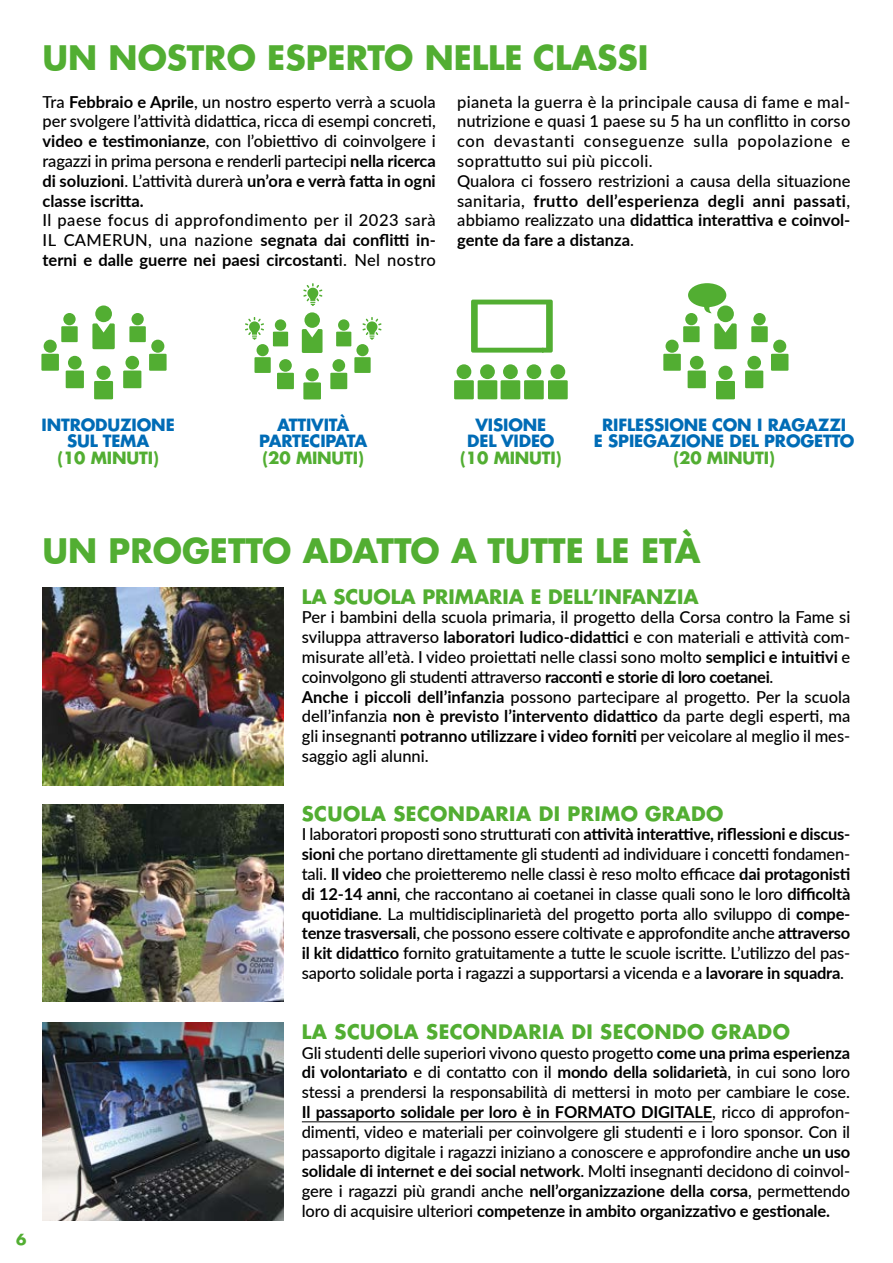
<style>
.page{position:relative;width:893px;height:1263px;background:#fff}
.page>*{position:absolute;margin:0;border:0;box-sizing:border-box;transform-origin:0 0}
.t1{font:700 33px "Futura LT Pro";color:#52ae32}
.t2{font:700 19.5px "Futura LT Pro";letter-spacing:.02em;color:#52ae32}
.t3{font:700 19.5px "Futura LT Pro";color:#52ae32}
.t4{font:500 16.5px/19.8px "Lato";color:#000;text-align:justify}
.t5{font:500 16.5px/19.8px "Lato";letter-spacing:.02em;color:#000}
.t6{font:700 16.5px/16.5px "Futura LT Pro";letter-spacing:-.01em;color:#006cb6;text-align:center}
.t7{font:700 16.5px "Futura LT Pro";letter-spacing:-.01em;color:#52ae32}
.t8{font:700 15px "Futura LT Pro";color:#52ae32}
.s1{font-weight:700}
</style>
<div class="page">
<img style="left:43px;top:587px;width:240px;height:198px">
<img style="left:43px;top:804px;width:240px;height:198px">
<img style="left:43px;top:1023px;width:240px;height:197px">
<hr style="left:302px;top:1121px;width:410px;height:1px;background:#000">
<div style="left:96px;top:366px;width:15px;height:14px;background:#52ae32;border-radius:50%"></div>
<div style="left:94px;top:381px;width:19px;height:18px;background:#52ae32"></div>
<div style="left:44px;top:340px;width:13px;height:13px;background:#52ae32;border-radius:50%"></div>
<div style="left:41px;top:354px;width:18px;height:17px;background:#52ae32"></div>
<div style="left:151px;top:340px;width:13px;height:13px;background:#52ae32;border-radius:50%"></div>
<div style="left:149px;top:354px;width:18px;height:17px;background:#52ae32"></div>
<div style="left:63px;top:313px;width:13px;height:12px;background:#52ae32;border-radius:50%"></div>
<div style="left:61px;top:326px;width:17px;height:16px;background:#52ae32"></div>
<div style="left:131px;top:313px;width:13px;height:12px;background:#52ae32;border-radius:50%"></div>
<div style="left:129px;top:326px;width:17px;height:16px;background:#52ae32"></div>
<div style="left:68px;top:356px;width:14px;height:13px;background:#52ae32;border-radius:50%"></div>
<div style="left:66px;top:371px;width:18px;height:17px;background:#52ae32"></div>
<div style="left:125px;top:356px;width:14px;height:13px;background:#52ae32;border-radius:50%"></div>
<div style="left:123px;top:371px;width:18px;height:17px;background:#52ae32"></div>
<div style="left:95px;top:305px;width:17px;height:17px;background:#52ae32;border-radius:50%"></div>
<svg style="left:92px;top:323px;width:23px;height:26px"></svg>
<div style="left:718px;top:366px;width:15px;height:14px;background:#52ae32;border-radius:50%"></div>
<div style="left:716px;top:381px;width:19px;height:18px;background:#52ae32"></div>
<div style="left:665px;top:340px;width:14px;height:13px;background:#52ae32;border-radius:50%"></div>
<div style="left:663px;top:354px;width:18px;height:17px;background:#52ae32"></div>
<div style="left:773px;top:340px;width:13px;height:13px;background:#52ae32;border-radius:50%"></div>
<div style="left:771px;top:354px;width:17px;height:17px;background:#52ae32"></div>
<div style="left:685px;top:313px;width:12px;height:12px;background:#52ae32;border-radius:50%"></div>
<div style="left:683px;top:326px;width:17px;height:16px;background:#52ae32"></div>
<div style="left:753px;top:313px;width:13px;height:12px;background:#52ae32;border-radius:50%"></div>
<div style="left:751px;top:326px;width:17px;height:16px;background:#52ae32"></div>
<div style="left:690px;top:356px;width:13px;height:13px;background:#52ae32;border-radius:50%"></div>
<div style="left:688px;top:371px;width:18px;height:17px;background:#52ae32"></div>
<div style="left:747px;top:356px;width:14px;height:13px;background:#52ae32;border-radius:50%"></div>
<div style="left:745px;top:371px;width:18px;height:17px;background:#52ae32"></div>
<div style="left:717px;top:305px;width:17px;height:17px;background:#52ae32;border-radius:50%"></div>
<svg style="left:714px;top:323px;width:23px;height:26px"></svg>
<div style="left:503px;top:364px;width:15px;height:15px;background:#52ae32;border-radius:50%"></div>
<div style="left:501px;top:380px;width:19px;height:19px;background:#52ae32"></div>
<div style="left:527px;top:364px;width:14px;height:15px;background:#52ae32;border-radius:50%"></div>
<div style="left:524px;top:380px;width:20px;height:19px;background:#52ae32"></div>
<div style="left:457px;top:364px;width:14px;height:15px;background:#52ae32;border-radius:50%"></div>
<div style="left:454px;top:380px;width:20px;height:19px;background:#52ae32"></div>
<div style="left:480px;top:364px;width:15px;height:15px;background:#52ae32;border-radius:50%"></div>
<div style="left:478px;top:380px;width:19px;height:19px;background:#52ae32"></div>
<div style="left:550px;top:364px;width:15px;height:15px;background:#52ae32;border-radius:50%"></div>
<div style="left:548px;top:380px;width:20px;height:19px;background:#52ae32"></div>
<svg style="left:471px;top:300px;width:82px;height:53px"></svg>
<div style="left:306px;top:368px;width:13px;height:13px;background:#52ae32;border-radius:50%"></div>
<div style="left:303px;top:382px;width:18px;height:17px;background:#52ae32"></div>
<div style="left:257px;top:344px;width:12px;height:12px;background:#52ae32;border-radius:50%"></div>
<div style="left:254px;top:357px;width:17px;height:16px;background:#52ae32"></div>
<div style="left:356px;top:344px;width:13px;height:12px;background:#52ae32;border-radius:50%"></div>
<div style="left:354px;top:357px;width:17px;height:16px;background:#52ae32"></div>
<div style="left:275px;top:319px;width:11px;height:12px;background:#52ae32;border-radius:50%"></div>
<div style="left:273px;top:332px;width:15px;height:14px;background:#52ae32"></div>
<div style="left:338px;top:319px;width:11px;height:12px;background:#52ae32;border-radius:50%"></div>
<div style="left:336px;top:332px;width:15px;height:14px;background:#52ae32"></div>
<div style="left:279px;top:359px;width:13px;height:13px;background:#52ae32;border-radius:50%"></div>
<div style="left:277px;top:373px;width:17px;height:16px;background:#52ae32"></div>
<div style="left:332px;top:359px;width:13px;height:13px;background:#52ae32;border-radius:50%"></div>
<div style="left:330px;top:373px;width:17px;height:16px;background:#52ae32"></div>
<div style="left:304px;top:312px;width:16px;height:16px;background:#52ae32;border-radius:50%"></div>
<svg style="left:302px;top:329px;width:21px;height:24px"></svg>
<svg style="left:245px;top:317px;width:19px;height:23px"></svg>
<svg style="left:362px;top:317px;width:20px;height:23px"></svg>
<svg style="left:303px;top:283px;width:19px;height:23px"></svg>
<svg style="left:688px;top:283px;width:38px;height:30px"></svg>
<h1 class="t1" style="left:43px;top:32px;width:607px">UN NOSTRO ESPERTO NELLE CLASSI</h1>
<p class="t4" style="left:43px;top:91px;width:395px">Tra <span class="s1">Febbraio e Aprile</span>, un nostro esperto verrà a scuola per svolgere l’attività didattica, ricca di esempi concreti, <span class="s1">video e testimonianze</span>, con l’obiettivo di coinvolgere i ragazzi in prima persona e renderli partecipi <span class="s1">nella ricerca di soluzioni</span>. L’attività durerà <span class="s1">un’ora e verrà fatta in ogni classe iscritta.</span></p>
<p class="t4" style="left:43px;top:210px;width:395px">Il paese focus di approfondimento per il 2023 sarà IL CAMERUN, una nazione <span class="s1">segnata dai conflitti in&shy;terni e dalle guerre nei paesi circostant</span>i. Nel nostro</p>
<p class="t5" style="left:457px;top:91px;width:395px">pianeta la guerra è la principale causa di fame e mal&shy;nutrizione e quasi 1 paese su 5 ha un conflitto in corso con devastanti conseguenze sulla popolazione e soprattutto sui più piccoli.<br>Qualora ci fossero restrizioni a causa della situazione sanitaria, <span class="s1">frutto dell’esperienza degli anni passati</span>, abbiamo realizzato una <span class="s1">didattica interattiva e coinvol&shy;gente da fare a distanza</span>.</p>
<p class="t6" style="left:42px;top:416px;width:135px">INTRODUZIONE<br>SUL TEMA</p>
<p class="t7" style="left:57px;top:445px;width:103px">(10 MINUTI)</p>
<p class="t6" style="left:259px;top:416px;width:109px">ATTIVITÀ<br>PARTECIPATA</p>
<p class="t7" style="left:263px;top:445px;width:103px">(20 MINUTI)</p>
<p class="t6" style="left:467px;top:416px;width:89px">VISIONE<br>DEL VIDEO</p>
<p class="t7" style="left:460px;top:445px;width:103px">(10 MINUTI)</p>
<p class="t6" style="left:594px;top:416px;width:262px">RIFLESSIONE CON I RAGAZZI<br>E SPIEGAZIONE DEL PROGETTO</p>
<p class="t7" style="left:673px;top:445px;width:103px">(20 MINUTI)</p>
<p class="t8" style="left:16px;top:1228px;width:12px">6</p>
<h1 class="t1" style="left:43px;top:525px;width:660px">UN PROGETTO ADATTO A TUTTE LE ETÀ</h1>
<p class="t3" style="left:302px;top:581px;width:398px">LA SCUOLA PRIMARIA E DELL’INFANZIA</p>
<p class="t4" style="left:302px;top:607px;width:550px;text-align:left">Per i bambini della scuola primaria, il progetto della Corsa contro la Fame si sviluppa attraverso <span class="s1">laboratori ludico-didattici</span> e con materiali e attività com&shy;misurate all’età. I video proiettati nelle classi sono molto <span class="s1">semplici e intuitivi</span> e coinvolgono gli studenti attraverso <span class="s1">racconti e storie di loro coetanei</span>.<br><span class="s1">Anche i piccoli dell’infanzia</span> possono partecipare al progetto. Per la scuola dell’infanzia <span class="s1">non è previsto l’intervento didattico</span> da parte degli esperti, ma gli insegnanti <span class="s1">potranno utilizzare i video forniti</span> per veicolare al meglio il mes&shy;saggio agli alunni.</p>
<p class="t2" style="left:302px;top:798px;width:423px">SCUOLA SECONDARIA DI PRIMO GRADO</p>
<p class="t4" style="left:302px;top:824px;width:550px">I laboratori proposti sono strutturati con <span class="s1">attività interattive, riflessioni e discus&shy;sioni</span> che portano direttamente gli studenti ad individuare i concetti fondamen&shy;tali. <span class="s1">Il video</span> che proietteremo nelle classi è reso molto efficace <span class="s1">dai protagonisti di 12-14 anni</span>, che raccontano ai coetanei in classe quali sono le loro <span class="s1">difficoltà quotidiane</span>. La multidisciplinarietà del progetto porta allo sviluppo di <span class="s1">compe&shy;tenze trasversali</span>, che possono essere coltivate e approfondite anche <span class="s1">attraverso il kit didattico</span> fornito gratuitamente a tutte le scuole iscritte. L’utilizzo del pas&shy;saporto solidale porta i ragazzi a supportarsi a vicenda e a <span class="s1">lavorare in squadra</span>.</p>
<p class="t2" style="left:302px;top:1016px;width:490px">LA SCUOLA SECONDARIA DI SECONDO GRADO</p>
<p class="t4" style="left:302px;top:1042px;width:550px">Gli studenti delle superiori vivono questo progetto <span class="s1">come una prima esperienza di volontariato</span> e di contatto con il <span class="s1">mondo della solidarietà</span>, in cui sono loro stessi a prendersi la responsabilità di mettersi in moto per cambiare le cose.<br><span class="s1">Il passaporto solidale per loro è in FORMATO DIGITALE</span>, ricco di approfon&shy;dimenti, video e materiali per coinvolgere gli studenti e i loro sponsor. Con il passaporto digitale i ragazzi iniziano a conoscere e approfondire anche <span class="s1">un uso solidale di internet e dei social network</span>. Molti insegnanti decidono di coinvol&shy;gere i ragazzi più grandi anche <span class="s1">nell’organizzazione della corsa</span>, permettendo loro di acquisire ulteriori <span class="s1">competenze in ambito organizzativo e gestionale.</span></p>
</div>
